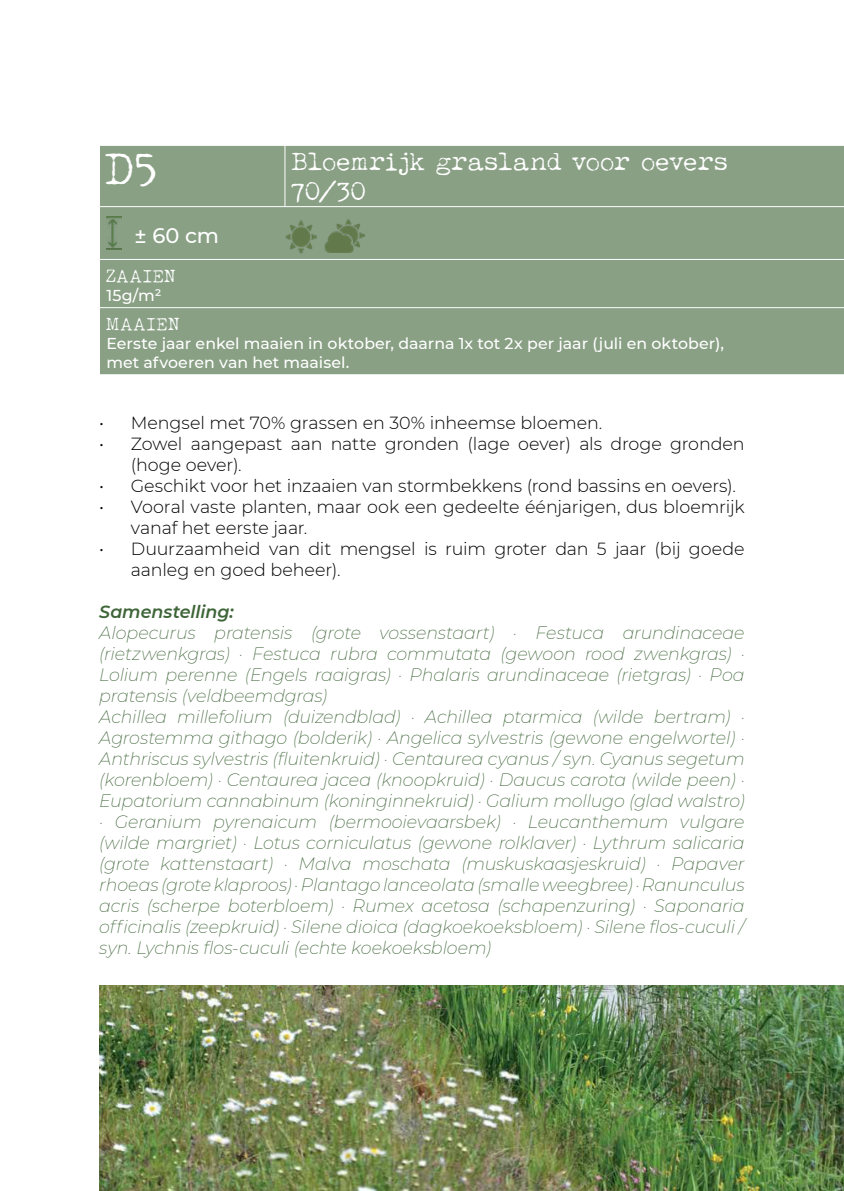
<style>
.page{position:relative;width:844px;height:1191px;background:#fff}
.page>*{position:absolute;margin:0;border:0;box-sizing:border-box;transform-origin:0 0}
.t1{font:43.75px "LUCKYTYPEWRITER";color:#fff}
.t2{font:24.5px/29.4px "LUCKYTYPEWRITER";letter-spacing:-.015em;color:#fff}
.t3{font:500 21px "Montserrat";color:#fff}
.t4{font:italic 200 17.5px/21px "Montserrat";letter-spacing:-.01em;color:#3e6538}
.t5{font:300 17.5px/21px "Montserrat";letter-spacing:-.005em;color:#000}
.t6{font:italic 600 17.5px "Montserrat";letter-spacing:-.005em;color:#3e6538}
.t7{font:17.5px "LUCKYTYPEWRITER";letter-spacing:.005em;color:#fff}
.t8{font:500 15.75px/18.9px "Montserrat";color:#fff}
</style>
<div class="page">
<div style="left:100px;top:146px;width:743px;height:228px;background:#89a085"></div>
<hr style="left:284px;top:146px;width:1px;height:60px;background:#fff">
<hr style="left:99px;top:206px;width:186px;height:1px;background:#fff">
<hr style="left:285px;top:206px;width:558px;height:1px;background:#fff">
<hr style="left:99px;top:259px;width:186px;height:1px;background:#fff">
<hr style="left:285px;top:259px;width:558px;height:1px;background:#fff">
<hr style="left:99px;top:307px;width:186px;height:1px;background:#fff">
<hr style="left:285px;top:307px;width:558px;height:1px;background:#fff">
<img style="left:106px;top:217px;width:16px;height:33px">
<img style="left:285px;top:220px;width:31px;height:33px">
<img style="left:324px;top:220px;width:40px;height:33px">
<img style="left:99px;top:985px;width:744px;height:206px">
<h1 class="t1" style="left:106px;top:145px;width:54px">D5</h1>
<h2 class="t2" style="left:292px;top:147px;width:438px">Bloemrijk grasland voor oevers<br>70/30</h2>
<p class="t3" style="left:134px;top:221px;width:86px">± 60 cm</p>
<p class="t7" style="left:106px;top:266px;width:72px">ZAAIEN</p>
<p class="t8" style="left:106px;top:285px;width:56px">15g/m²</p>
<p class="t7" style="left:106px;top:314px;width:76px">MAAIEN</p>
<p class="t8" style="left:106px;top:333px;width:618px">Eerste jaar enkel maaien in oktober, daarna 1x tot 2x per jaar (juli en oktober), met afvoeren van het maaisel.</p>
<p class="t5" style="left:99px;top:411px;width:504px">• Mengsel met 70% grassen en 30% inheemse bloemen.</p>
<p class="t5" style="left:131px;top:432px;width:615px;text-indent:-32px">• Zowel aangepast aan natte gronden (lage oever) als droge gronden (hoge oever).</p>
<p class="t5" style="left:99px;top:474px;width:638px">• Geschikt voor het inzaaien van stormbekkens (rond bassins en oevers).</p>
<p class="t5" style="left:131px;top:495px;width:615px;text-indent:-32px">• Vooral vaste planten, maar ook een gedeelte éénjarigen, dus bloemrijk vanaf het eerste jaar.</p>
<p class="t5" style="left:131px;top:537px;width:615px;text-indent:-32px">• Duurzaamheid van dit mengsel is ruim groter dan 5 jaar (bij goede aanleg en goed beheer).</p>
<p class="t6" style="left:99px;top:599px;width:136px">Samenstelling:</p>
<p class="t4" style="left:99px;top:621px;width:646px">Alopecurus pratensis (grote vossenstaart) · Festuca arundinaceae (rietzwenkgras) · Festuca rubra commutata (gewoon rood zwenkgras) · Lolium perenne (Engels raaigras) · Phalaris arundinaceae (rietgras) · Poa pratensis (veldbeemdgras)<br>Achillea millefolium (duizendblad) · Achillea ptarmica (wilde bertram) · Agrostemma githago (bolderik) · Angelica sylvestris (gewone engelwortel) · Anthriscus sylvestris (fluitenkruid) · Centaurea cyanus / syn. Cyanus segetum (korenbloem) · Centaurea jacea (knoopkruid) · Daucus carota (wilde peen) · Eupatorium cannabinum (koninginnekruid) · Galium mollugo (glad walstro) · Geranium pyrenaicum (bermooievaarsbek) · Leucanthemum vulgare (wilde margriet) · Lotus corniculatus (gewone rolklaver) · Lythrum salicaria (grote kattenstaart) · Malva moschata (muskuskaasjeskruid) · Papaver rhoeas (grote klaproos) · Plantago lanceolata (smalle weegbree) · Ranunculus acris (scherpe boterbloem) · Rumex acetosa (schapenzuring) · Saponaria officinalis (zeepkruid) · Silene dioica (dagkoekoeksbloem) · Silene flos-cuculi / syn. Lychnis flos-cuculi (echte koekoeksbloem)</p>
</div>
